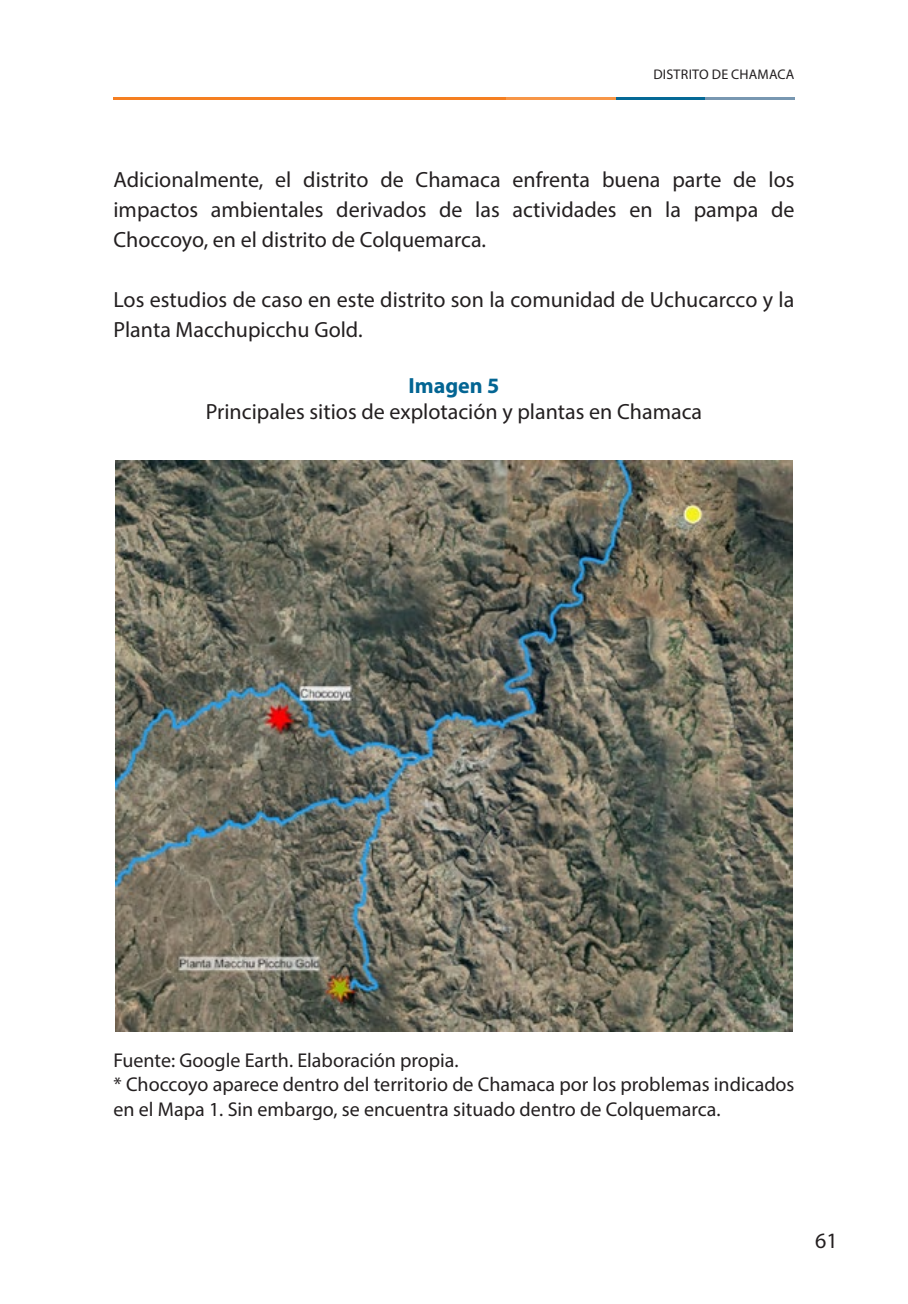
<style>
.page{position:relative;width:908px;height:1304px;background:#fff}
.page>*{position:absolute;margin:0;border:0;box-sizing:border-box;transform-origin:0 0}
.cuerpo{font:22px/30px "Myriad Pro";color:#231f20;text-align:justify}
.Titulo_cuadro{font:22px/26.4px "Myriad Pro";color:#231f20;text-align:center}
.Fuente_imagen{font:20px/24px "Myriad Pro";color:#231f20}
.t1{font:14px "Myriad Pro";letter-spacing:.015em;color:#231f20}
.s1{font-weight:700;color:#036593}
</style>
<div class="page">
<hr style="left:113px;top:97px;width:602px;height:3px;background:#f57f21">
<hr style="left:506px;top:97px;width:272px;height:3px;background:#f79647">
<hr style="left:615px;top:97px;width:179px;height:3px;background:#056996">
<hr style="left:704px;top:97px;width:90px;height:3px;background:#7897b1">
<img style="left:115px;top:460px;width:677px;height:571px">
<p class="t1" style="left:653px;top:66px;width:142px">DISTRITO DE CHAMACA</p>
<p class="cuerpo" style="left:113px;top:164px;width:682px">Adicionalmente, el distrito de Chamaca enfrenta buena parte de los impactos ambientales derivados de las actividades en la pampa de Choccoyo, en el distrito de Colquemarca.</p>
<p class="cuerpo" style="left:113px;top:284px;width:682px">Los estudios de caso en este distrito son la comunidad de Uchucarcco y la<br>Planta Macchupicchu Gold.</p>
<p class="Titulo_cuadro" style="left:206px;top:372px;width:497px"><span class="s1">Imagen 5<br></span>Principales sitios de explotación y plantas en Chamaca</p>
<p class="Fuente_imagen" style="left:113px;top:1048px;width:346px">Fuente: Google Earth. Elaboración propia.</p>
<p class="Fuente_imagen" style="left:113px;top:1072px;width:682px">* Choccoyo aparece dentro del territorio de Chamaca por los problemas indicados en el Mapa 1. Sin embargo, se encuentra situado dentro de Colquemarca.</p>
<p class="cuerpo" style="left:814px;top:1225px;width:24px">61</p>
</div>
